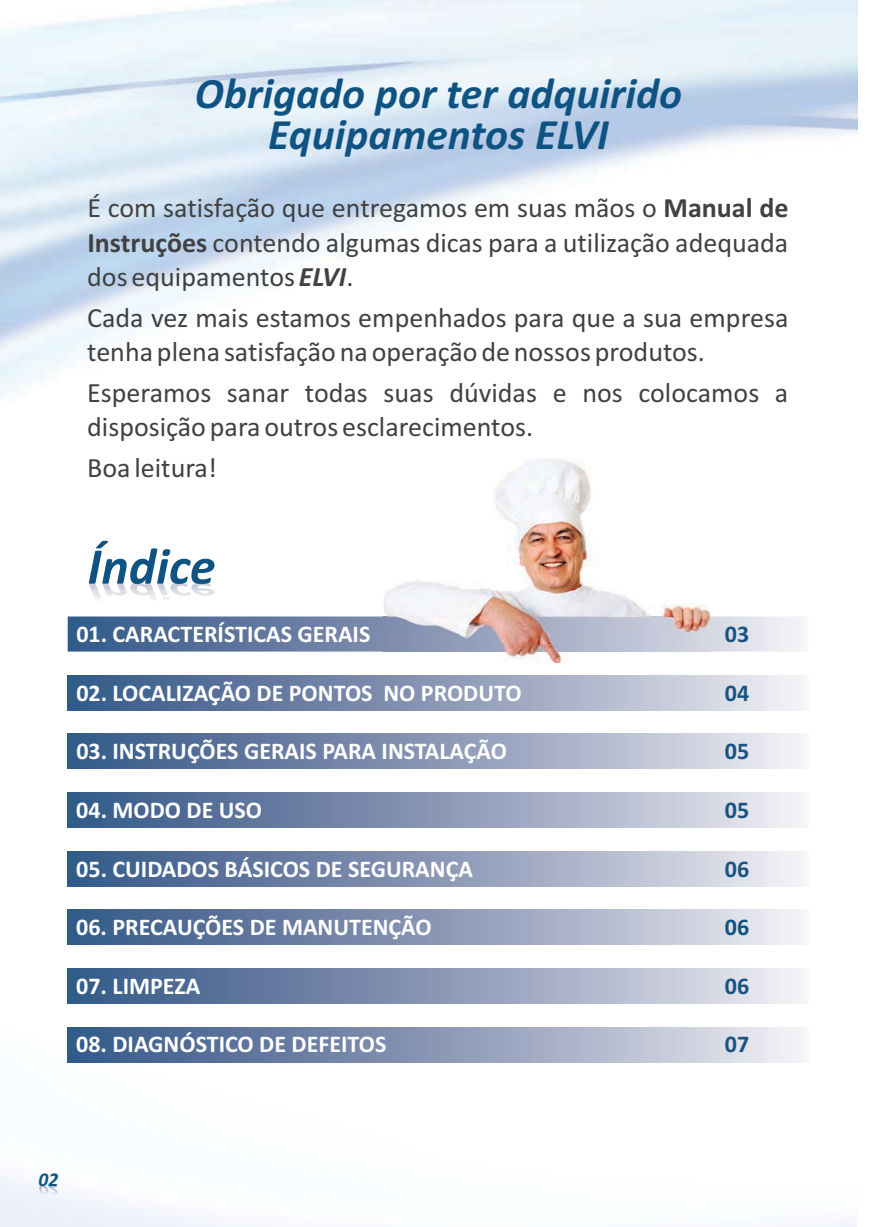
<style>
.page{position:relative;width:876px;height:1227px;background:#fff}
.page>*{position:absolute;margin:0;border:0;box-sizing:border-box;transform-origin:0 0}
.t1{font:italic 700 52px "Calibri";color:#0f5382}
.t2{font:italic 700 43.6px/41px "Calibri";color:#0f5382;text-align:center}
.t3{font:28px/34.2px "Calibri";color:#414142}
.t4{font:700 24px "Calibri";color:#fff}
.t5{font:700 24px "Calibri";color:#185383}
.t6{font:700 24px "Calibri";color:#0f5382}
.t7{font:italic 700 19.6px "Calibri";color:#0f5382}
.s1{font-weight:700}
.s2{font-weight:700;font-style:italic}
</style>
<div class="page">
<img style="left:0;top:616px;width:71px;height:611px">
<img style="left:71px;top:1062px;width:715px;height:165px">
<img style="left:39px;top:1173px;width:19px;height:21px">
<img style="left:191px;top:584px;width:21px;height:6px">
<div style="left:68px;top:590px;width:742px;height:472px;background:#fff"></div>
<img style="left:68px;top:675px;width:736px;height:35px">
<img style="left:68px;top:734px;width:736px;height:35px">
<img style="left:68px;top:792px;width:736px;height:35px">
<img style="left:68px;top:851px;width:736px;height:35px">
<img style="left:68px;top:910px;width:736px;height:35px">
<img style="left:68px;top:968px;width:736px;height:35px">
<img style="left:68px;top:1027px;width:736px;height:35px">
<img style="left:68px;top:616px;width:736px;height:35px">
<img style="left:130px;top:584px;width:23px;height:6px">
<img style="left:131px;top:590px;width:25px;height:7px">
<svg style="left:133px;top:583px;width:18px;height:1px"></svg>
<svg style="left:157px;top:583px;width:29px;height:12px"></svg>
<img style="left:123px;top:584px;width:3px;height:6px">
<img style="left:123px;top:590px;width:4px;height:5px">
<svg style="left:89px;top:583px;width:34px;height:16px"></svg>
<img style="left:96px;top:597px;width:74px;height:3px">
<svg style="left:195px;top:583px;width:14px;height:1px"></svg>
<img style="left:383px;top:459px;width:326px;height:204px">
<img style="left:383px;top:616px;width:326px;height:35px">
<h2 class="t2" style="left:195px;top:77px;width:488px">Obrigado por ter adquirido<br>Equipamentos ELVI</h2>
<p class="t3" style="left:87px;top:193px;width:702px;text-align:justify">É com satisfação que entregamos em suas mãos o <span class="s1">Manual de Instruções</span> contendo algumas dicas para a utilização adequada dos equipamentos <span class="s2">ELVI</span>.</p>
<p class="t3" style="left:87px;top:303px;width:702px">Cada vez mais estamos empenhados para que a sua empresa tenha plena satisfação na operação de nossos produtos.</p>
<p class="t3" style="left:87px;top:378px;width:702px">Esperamos sanar todas suas dúvidas e nos colocamos a disposição para outros esclarecimentos.</p>
<p class="t3" style="left:87px;top:453px;width:131px">Boa leitura!</p>
<h1 class="t1" style="left:87px;top:544px;width:129px">Índice</h1>
<p class="t4" style="left:76px;top:624px;width:295px">01. CARACTERÍSTICAS GERAIS</p>
<p class="t4" style="left:76px;top:682px;width:446px">02. LOCALIZAÇÃO DE PONTOS NO PRODUTO</p>
<p class="t4" style="left:76px;top:741px;width:432px">03. INSTRUÇÕES GERAIS PARA INSTALAÇÃO</p>
<p class="t4" style="left:76px;top:800px;width:187px">04. MODO DE USO</p>
<p class="t4" style="left:76px;top:858px;width:398px">05. CUIDADOS BÁSICOS DE SEGURANÇA</p>
<p class="t4" style="left:76px;top:917px;width:357px">06. PRECAUÇÕES DE MANUTENÇÃO</p>
<p class="t4" style="left:76px;top:975px;width:125px">07. LIMPEZA</p>
<p class="t4" style="left:76px;top:1034px;width:311px">08. DIAGNÓSTICO DE DEFEITOS</p>
<p class="t5" style="left:724px;top:624px;width:26px">03</p>
<p class="t5" style="left:724px;top:682px;width:26px">04</p>
<p class="t5" style="left:724px;top:741px;width:26px">05</p>
<p class="t5" style="left:724px;top:800px;width:26px">05</p>
<p class="t5" style="left:724px;top:858px;width:26px">06</p>
<p class="t6" style="left:724px;top:917px;width:26px">06</p>
<p class="t5" style="left:724px;top:975px;width:26px">06</p>
<p class="t5" style="left:724px;top:1034px;width:26px">07</p>
<p class="t7" style="left:38px;top:1171px;width:21px">02</p>
</div>
